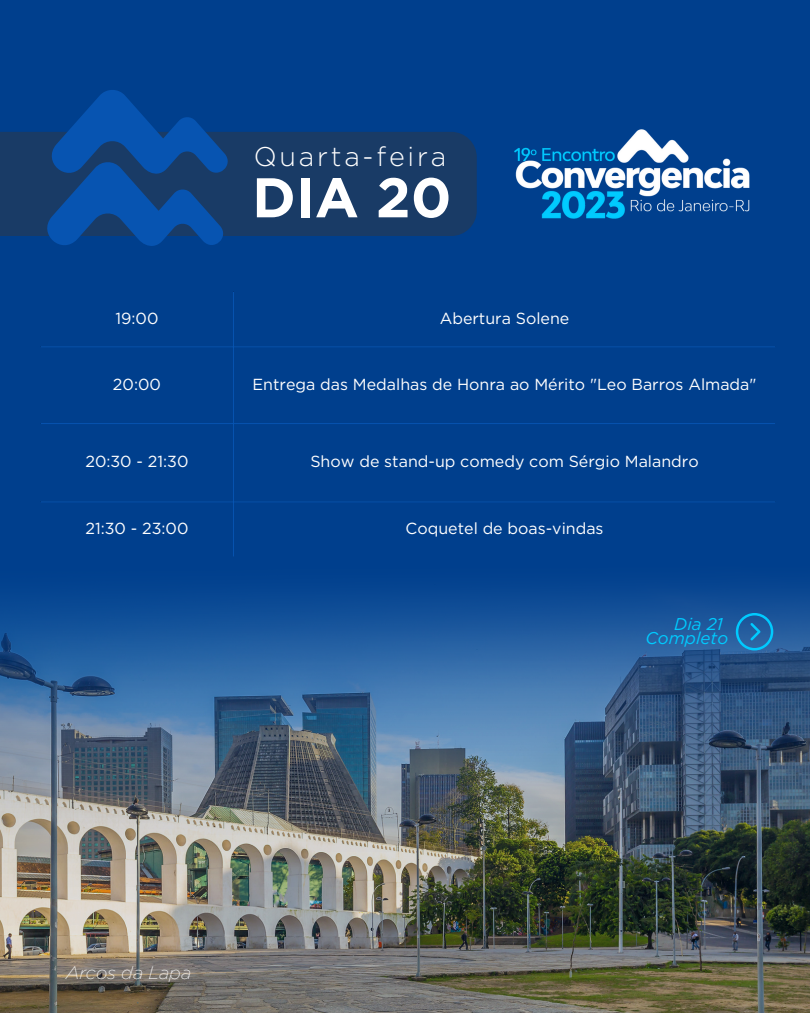
<style>
.page{position:relative;width:810px;height:1013px;background:#fff}
.page>*{position:absolute;margin:0;border:0;box-sizing:border-box;transform-origin:0 0}
.t1{font:700 55.7px "Gotham";color:#fff}
.t2{font:300 27px "Gotham";letter-spacing:.105em;color:#fff}
.t3{font:italic 200 18px "Gotham";color:#fff}
.t4{font:italic 17px "Gotham";color:#00cbff}
.t5{font:16px "Gotham";color:#fff}
</style>
<div class="page">
<div style="left:0;top:0;width:810px;height:1012px;background:#003f8d"></div>
<img style="left:0;top:591px;width:810px;height:421px">
<img style="left:514px;top:129px;width:236px;height:90px">
<div style="left:0;top:132px;width:477px;height:104px;background:#193b66"></div>
<svg style="left:37px;top:90px;width:197px;height:156px"></svg>
<hr style="left:233px;top:292px;width:1px;height:264px;background:#0754b1">
<hr style="left:41px;top:346px;width:734px;height:1px;background:#0754b1">
<hr style="left:41px;top:423px;width:734px;height:1px;background:#0754b1">
<hr style="left:41px;top:501px;width:734px;height:1px;background:#0754b1">
<svg style="left:736px;top:613px;width:37px;height:37px"></svg>
<p class="t2" style="left:254px;top:141px;width:194px">Quarta-feira</p>
<p class="t1" style="left:252px;top:164px;width:201px">DIA 20</p>
<p class="t5" style="left:115px;top:309px;width:45px">19:00</p>
<p class="t5" style="left:440px;top:309px;width:131px">Abertura Solene</p>
<p class="t5" style="left:113px;top:374px;width:49px">20:00</p>
<p class="t5" style="left:253px;top:374px;width:505px">Entrega das Medalhas de Honra ao Mérito "Leo Barros Almada"</p>
<p class="t5" style="left:85px;top:452px;width:105px">20:30 - 21:30</p>
<p class="t5" style="left:310px;top:452px;width:390px">Show de stand-up comedy com Sérgio Malandro</p>
<p class="t5" style="left:85px;top:519px;width:105px">21:30 - 23:00</p>
<p class="t5" style="left:406px;top:519px;width:199px">Coquetel de boas-vindas</p>
<p class="t4" style="left:674px;top:614px;width:50px">Dia 21</p>
<p class="t4" style="left:645px;top:627px;width:84px">Completo</p>
<p class="t3" style="left:66px;top:963px;width:127px">Arcos da Lapa</p>
</div>
